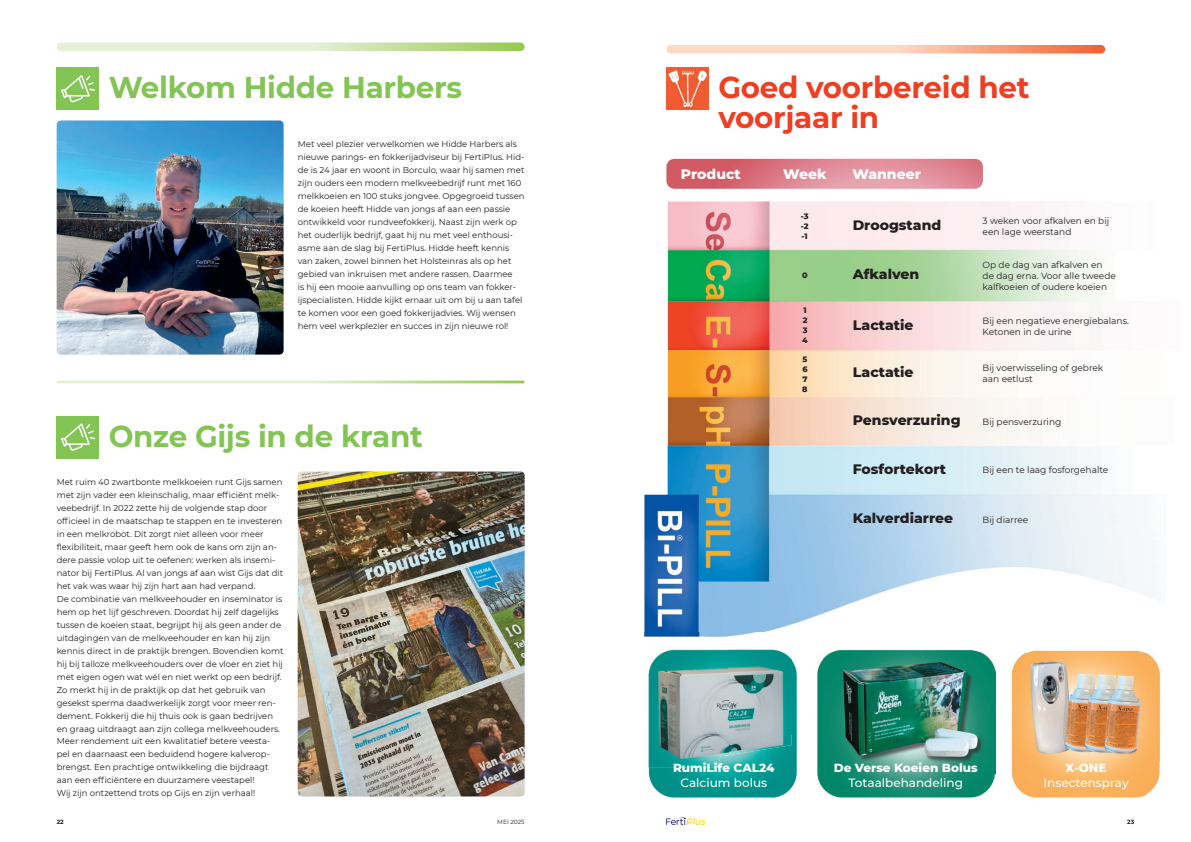
<style>
.page{position:relative;width:1191px;height:842px;background:#fff}
.page>*{position:absolute;margin:0;border:0;box-sizing:border-box;transform-origin:0 0}
.t1{font:700 30px "Montserrat";letter-spacing:-.01em;color:#83c555}
.t2{font:700 30px/30px "Montserrat";letter-spacing:-.01em;color:#ef3e22}
.t3{font:800 14px "Montserrat";color:#231f20}
.t4{font:800 14px "Montserrat";color:#fff}
.t5{font:500 12px "Montserrat";color:#fff}
.t6{font:800 12px "Montserrat";color:#fff}
.t7{font:9px/11px "Montserrat";color:#231f20}
.t8{font:8.5px/13px "Montserrat";color:#231f20}
.t9{font:800 8px/10px "Montserrat";color:#231f20;text-align:justify}
.t10{font:6px "Montserrat";color:#231f20}
.t11{font:700 6px "Montserrat";color:#231f20}
</style>
<div class="page">
<img style="left:666px;top:158px;width:430px;height:270px">
<img style="left:644px;top:428px;width:365px;height:204px">
<img style="left:1009px;top:446px;width:143px;height:208px">
<img style="left:771px;top:650px;width:68px;height:148px">
<img style="left:839px;top:640px;width:171px;height:36px">
<img style="left:975px;top:676px;width:68px;height:122px">
<img style="left:1146px;top:761px;width:15px;height:34px">
<img style="left:648px;top:755px;width:123px;height:43px">
<img style="left:839px;top:773px;width:136px;height:25px">
<img style="left:1043px;top:761px;width:103px;height:37px">
<svg style="left:666px;top:817px;width:39px;height:8px"></svg>
<img style="left:57px;top:121px;width:226px;height:234px">
<img style="left:298px;top:472px;width:226px;height:324px">
<svg style="left:57px;top:43px;width:467px;height:8px;background:#d3e7b7"></svg>
<div style="left:57px;top:67px;width:42px;height:43px;background:#83c555"></div>
<svg style="left:61px;top:75px;width:34px;height:28px"></svg>
<div style="left:57px;top:416px;width:42px;height:42px;background:#83c555"></div>
<svg style="left:61px;top:423px;width:35px;height:28px"></svg>
<div style="left:666px;top:67px;width:43px;height:43px;background:#f15b31"></div>
<svg style="left:668px;top:70px;width:39px;height:37px"></svg>
<svg style="left:57px;top:381px;width:467px;height:2px"></svg>
<svg style="left:666px;top:45px;width:439px;height:9px;background:#fac0a8"></svg>
<img style="left:823px;top:652px;width:172px;height:121px">
<img style="left:643px;top:632px;width:86px;height:136px">
<img style="left:729px;top:632px;width:62px;height:123px">
<img style="left:1011px;top:654px;width:150px;height:107px">
<h1 class="t1" style="left:109px;top:66px;width:355px">Welkom Hidde Harbers</h1>
<p class="t8" style="left:298px;top:137px;width:228px">Met veel plezier verwelkomen we Hidde Harbers als nieuwe parings- en fokkerijadviseur bij FertiPlus. Hid&shy;de is 24 jaar en woont in Borculo, waar hij samen met zijn ouders een modern melkveebedrijf runt met 160 melkkoeien en 100 stuks jongvee. Opgegroeid tussen de koeien heeft Hidde van jongs af aan een passie ontwikkeld voor rundveefokkerij. Naast zijn werk op het ouderlijk bedrijf, gaat hij nu met veel enthousi&shy;asme aan de slag bij FertiPlus. Hidde heeft kennis van zaken, zowel binnen het Holsteinras als op het gebied van inkruisen met andere rassen. Daarmee<br>is hij een mooie aanvulling op ons team van fokker&shy;ijspecialisten. Hidde kijkt ernaar uit om bij u aan tafel te komen voor een goed fokkerijadvies. Wij wensen hem veel werkplezier en succes in zijn nieuwe rol!</p>
<h1 class="t1" style="left:109px;top:414px;width:316px">Onze Gijs in de krant</h1>
<p class="t8" style="left:57px;top:475px;width:228px">Met ruim 40 zwartbonte melkkoeien runt Gijs samen met zijn vader een kleinschalig, maar efficiënt melk&shy;veebedrijf. In 2022 zette hij de volgende stap door officieel in de maatschap te stappen en te investeren in een melkrobot. Dit zorgt niet alleen voor meer flexibiliteit, maar geeft hem ook de kans om zijn an&shy;dere passie volop uit te oefenen: werken als insemi&shy;nator bij FertiPlus. Al van jongs af aan wist Gijs dat dit het vak was waar hij zijn hart aan had verpand.<br>De combinatie van melkveehouder en inseminator is hem op het lijf geschreven. Doordat hij zelf dagelijks tussen de koeien staat, begrijpt hij als geen ander de uitdagingen van de melkveehouder en kan hij zijn kennis direct in de praktijk brengen. Bovendien komt hij bij talloze melkveehouders over de vloer en ziet hij met eigen ogen wat wél en niet werkt op een bedrijf.<br>Zo merkt hij in de praktijk op dat het gebruik van gesekst sperma daadwerkelijk zorgt voor meer ren&shy;dement. Fokkerij die hij thuis ook is gaan bedrijven en graag uitdraagt aan zijn collega melkveehouders.<br>Meer rendement uit een kwalitatief betere veesta&shy;pel en daarnaast een beduidend hogere kalverop&shy;brengst. Een prachtige ontwikkeling die bijdraagt aan een efficiëntere en duurzamere veestapel!<br>Wij zijn ontzettend trots op Gijs en zijn verhaal!</p>
<h1 class="t2" style="left:718px;top:71px;width:313px">Goed voorbereid het voorjaar in</h1>
<h2 class="t4" style="left:681px;top:164px;width:61px">Product</h2>
<h2 class="t4" style="left:783px;top:164px;width:45px">Week</h2>
<h2 class="t4" style="left:852px;top:164px;width:70px">Wanneer</h2>
<p class="t9" style="left:801px;top:211px;width:9px">-3 -2 -1</p>
<p class="t9" style="left:802px;top:270px;width:7px">0</p>
<p class="t9" style="left:802px;top:305px;width:7px;text-align:left">1<br>2<br>3<br>4</p>
<p class="t9" style="left:802px;top:353px;width:7px">5<br>6<br>7<br>8</p>
<h2 class="t3" style="left:852px;top:215px;width:90px">Droogstand</h2>
<p class="t7" style="left:982px;top:215px;width:128px">3 weken voor afkalven en bij een lage weerstand</p>
<h2 class="t3" style="left:852px;top:264px;width:68px">Afkalven</h2>
<p class="t7" style="left:982px;top:259px;width:135px">Op de dag van afkalven en de dag erna. Voor alle tweede kalfkoeien of oudere koeien</p>
<h2 class="t3" style="left:852px;top:315px;width:62px">Lactatie</h2>
<p class="t7" style="left:982px;top:315px;width:148px">Bij een negatieve energiebalans.<br>Ketonen in de urine</p>
<h2 class="t3" style="left:852px;top:362px;width:62px">Lactatie</h2>
<p class="t7" style="left:982px;top:362px;width:122px">Bij voerwisseling of gebrek aan eetlust</p>
<h2 class="t3" style="left:852px;top:410px;width:109px">Pensverzuring</h2>
<p class="t7" style="left:982px;top:416px;width:80px">Bij pensverzuring</p>
<h2 class="t3" style="left:852px;top:458px;width:95px">Fosfortekort</h2>
<p class="t7" style="left:982px;top:464px;width:127px">Bij een te laag fosforgehalte</p>
<h2 class="t3" style="left:852px;top:508px;width:102px">Kalverdiarree</h2>
<p class="t7" style="left:982px;top:514px;width:47px">Bij diarree</p>
<h3 class="t6" style="left:673px;top:759px;width:103px">RumiLife CAL24</h3>
<h3 class="t5" style="left:680px;top:774px;width:88px">Calcium bolus</h3>
<h3 class="t6" style="left:833px;top:759px;width:146px">De Verse Koeien Bolus</h3>
<h3 class="t5" style="left:848px;top:774px;width:116px">Totaalbehandeling</h3>
<h3 class="t6" style="left:1065px;top:759px;width:43px">X-ONE</h3>
<h3 class="t5" style="left:1043px;top:774px;width:87px">Insectenspray</h3>
<p class="t11" style="left:57px;top:817px;width:9px">22</p>
<p class="t10" style="left:497px;top:817px;width:29px">MEI 2025</p>
<p class="t11" style="left:1127px;top:817px;width:9px">23</p>
</div>
